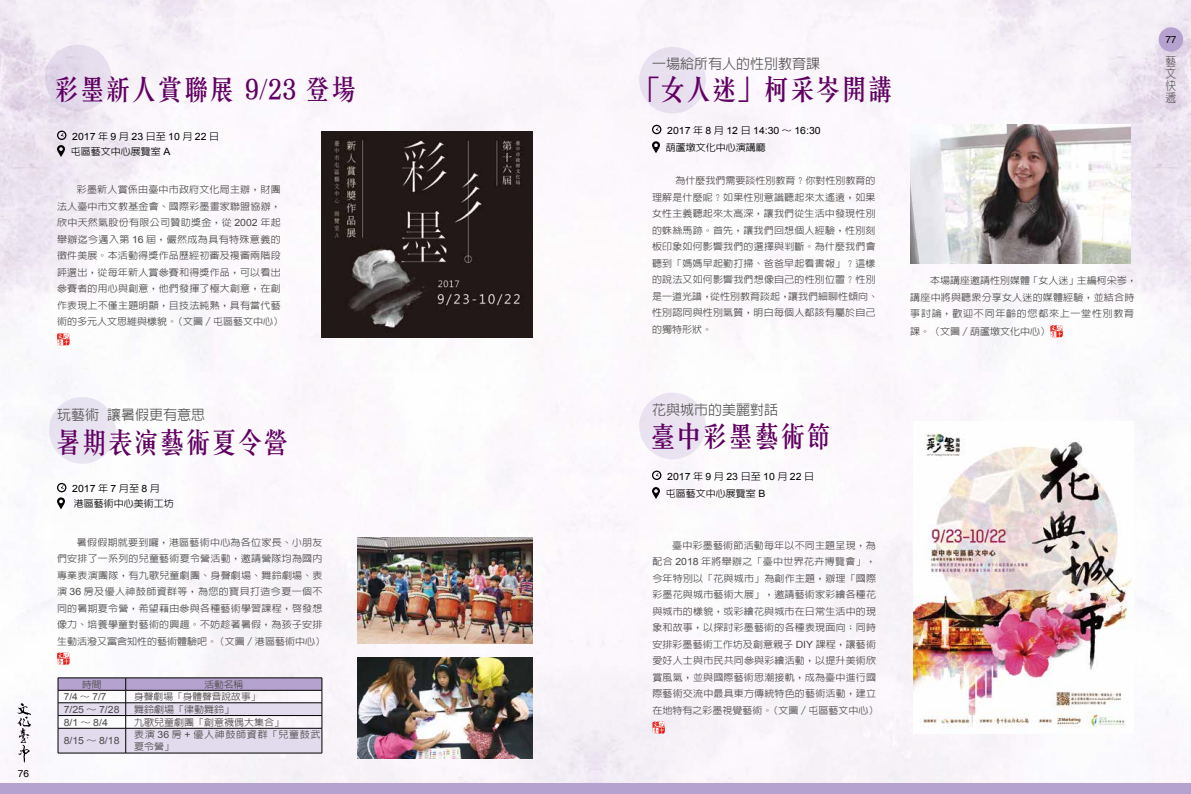
<style>
.page{position:relative;width:1191px;height:794px;background:#fff}
.page>*{position:absolute;margin:0;border:0;box-sizing:border-box;transform-origin:0 0}
.t1{font:500 28px "C Song 3 HK";letter-spacing:-.075em;color:#600062}
.t2{font:500 14px "AR Hei B5";color:#595757}
.t3{font:300 12px/12px "AR Hei B5";color:#4c4948;text-align:justify;scale:.9 1}
.t4{font:10px "Arial";color:#000;scale:1.05 1}
.t5{font:10px "Arial";color:#4c4948;scale:1.05 1}
.t6{font:10px "Helvetica";color:#000}
.t7{font:9.7px "Arial";color:#4c4948;scale:1.05 1}
.t8{font:500 9.5px/16.5px "AR Hei B5";letter-spacing:.02em;color:#4c4948;scale:1.05 1}
.t9{font:500 9.5px "AR Hei B5";color:#000;scale:1.05 1}
.t10{font:500 9.5px "AR Hei B5";color:#4c4948;scale:1.05 1}
.t11{font:500 9.5px/12px "AR Hei B5";letter-spacing:.07em;color:#4c4948;scale:1.05 1}
.t12{font:500 9.2px "AR Hei B5";color:#4c4948;scale:1.05 1}
.s1{font-family:"AR Hei B5";font-weight:500;font-size:9.5px}
.s2{font-family:"Arial";font-weight:400;font-size:10px}
.s3{font-family:"AR Hei B5";font-weight:500;font-size:9.2px}
</style>
<div class="page">
<img style="left:0;top:0;width:1191px;height:783px">
<div style="left:0;top:783px;width:1191px;height:11px;background:#b5a2ce"></div>
<svg style="left:57px;top:652px;width:13px;height:12px"></svg>
<svg style="left:57px;top:333px;width:13px;height:12px"></svg>
<div style="left:45px;top:45px;width:67px;height:66px;background:#e4dcec;border-radius:50%"></div>
<svg style="left:57px;top:483px;width:9px;height:26px"></svg>
<svg style="left:57px;top:131px;width:9px;height:26px"></svg>
<div style="left:49px;top:397px;width:67px;height:67px;background:#e8e3f1;border-radius:50%"></div>
<img style="left:321px;top:132px;width:211px;height:205px">
<svg style="left:652px;top:721px;width:13px;height:12px"></svg>
<div style="left:639px;top:392px;width:67px;height:67px;background:#eae2f0;border-radius:50%"></div>
<div style="left:639px;top:47px;width:67px;height:67px;background:#e8e1ef;border-radius:50%"></div>
<svg style="left:652px;top:470px;width:9px;height:10px"></svg>
<svg style="left:652px;top:487px;width:8px;height:12px"></svg>
<svg style="left:652px;top:125px;width:9px;height:9px"></svg>
<svg style="left:652px;top:141px;width:8px;height:12px"></svg>
<svg style="left:1050px;top:325px;width:13px;height:12px"></svg>
<img style="left:913px;top:421px;width:220px;height:312px">
<img style="left:910px;top:125px;width:220px;height:138px">
<hr style="left:58px;top:677px;width:68px;height:1px;background:#000">
<hr style="left:126px;top:677px;width:196px;height:1px;background:#000">
<svg style="left:58px;top:678px;width:265px;height:75px"></svg>
<hr style="left:58px;top:753px;width:68px;height:1px;background:#000">
<hr style="left:126px;top:753px;width:196px;height:1px;background:#000">
<img style="left:358px;top:537px;width:174px;height:106px">
<img style="left:358px;top:657px;width:174px;height:101px">
<div style="left:1158px;top:27px;width:25px;height:25px;background:#b5a2ce;border-radius:50%"></div>
<svg style="left:17px;top:703px;width:14px;height:60px"></svg>
<h1 class="t1" style="left:52px;top:68px;width:307px">彩墨新人賞聯展 9/23 登場</h1>
<p class="t4" style="left:72px;top:130px;width:141px">2017<span class="s1">年</span>9<span class="s1">月</span>23<span class="s1">日至</span>10<span class="s1">月</span>22<span class="s1">日</span></p>
<p class="t9" style="left:71px;top:146px;width:96px">屯區藝文中心展覽室 <span class="s2">A</span></p>
<p class="t8" style="left:57px;top:181px;width:217px;text-indent:20px">彩墨新人賞係由臺中市政府文化局主辦，財團法人臺中市文教基金會、國際彩墨畫家聯盟協辦，欣中天然氣股份有限公司贊助獎金，從 <span class="s2">2002</span> 年起舉辦迄今邁入第 <span class="s2">16</span> 屆，儼然成為具有特殊意義的徵件美展。本活動得獎作品歷經初審及複審兩階段評選出，從每年新人賞參賽和得獎作品，可以看出參賽者的用心與創意，他們發揮了極大創意，在創作表現上不僅主題明顯，且技法純熟，具有當代藝術的多元人文思維與樣貌。（文圖／屯區藝文中心）</p>
<p class="t6" style="left:18px;top:768px;width:13px">76</p>
<h2 class="t2" style="left:57px;top:408px;width:150px">玩藝術 讓暑假更有意思</h2>
<h1 class="t1" style="left:55px;top:421px;width:237px">暑期表演藝術夏令營</h1>
<p class="t4" style="left:72px;top:482px;width:85px">2017<span class="s1">年</span>7<span class="s1">月至</span>8<span class="s1">月</span></p>
<p class="t9" style="left:74px;top:498px;width:97px">港區藝術中心美術工坊</p>
<p class="t8" style="left:57px;top:534px;width:257px;text-indent:20px">暑假假期就要到囉，港區藝術中心為各位家長、小朋友們安排了一系列的兒童藝術夏令營活動，邀請營隊均為國內專業表演團隊，有九歌兒童劇團、身聲劇場、舞鈴劇場、表演 <span class="s2">36</span> 房及優人神鼓師資群等，為您的寶貝打造今夏一個不同的暑期夏令營，希望藉由參與各種藝術學習課程，啟發想像力、培養學童對藝術的興趣。不妨趁著暑假，為孩子安排生動活潑又富含知性的藝術體驗吧。（文圖／港區藝術中心）</p>
<p class="t12" style="left:82px;top:679px;width:20px">時間</p>
<p class="t12" style="left:204px;top:679px;width:38px">活動名稱</p>
<p class="t7" style="left:64px;top:690px;width:42px">7/4 <span class="s3">～</span> 7/7</p>
<p class="t12" style="left:134px;top:692px;width:122px">身聲劇場「身體聲音說故事」</p>
<p class="t5" style="left:64px;top:702px;width:55px">7/25 <span class="s1">～</span> 7/28</p>
<p class="t10" style="left:134px;top:704px;width:97px">舞鈴劇場「律動舞鈴」</p>
<p class="t5" style="left:64px;top:715px;width:44px">8/1 <span class="s1">～</span> 8/4</p>
<p class="t10" style="left:134px;top:717px;width:144px">九歌兒童劇團「創意襪偶大集合」</p>
<p class="t5" style="left:64px;top:734px;width:55px">8/15 <span class="s1">～</span> 8/18</p>
<p class="t11" style="left:134px;top:728px;width:179px">表演 <span class="s2">36</span> 房 <span class="s2">+</span> 優人神鼓師資群「兒童鼓武夏令營」</p>
<h2 class="t2" style="left:652px;top:57px;width:169px">一場給所有人的性別教育課</h2>
<h1 class="t1" style="left:633px;top:68px;width:263px">「女人迷」柯采岑開講</h1>
<p class="t4" style="left:667px;top:124px;width:148px">2017 <span class="s1">年</span> 8 <span class="s1">月</span> 12 <span class="s1">日</span> 14:30 <span class="s1">～</span> 16:30</p>
<p class="t9" style="left:666px;top:142px;width:97px">葫蘆墩文化中心演講廳</p>
<p class="t8" style="left:652px;top:172px;width:217px;text-indent:24px">為什麼我們需要談性別教育？你對性別教育的理解是什麼呢？如果性別意識聽起來太遙遠，如果女性主義聽起來太高深，讓我們從生活中發現性別的蛛絲馬跡。首先，讓我們回想個人經驗，性別刻板印象如何影響我們的選擇與判斷。為什麼我們會聽到「媽媽早起勤打掃、爸爸早起看書報」？這樣的說法又如何影響我們想像自己的性別位置？性別是一道光譜，從性別教育談起，讓我們細聊性傾向、性別認同與性別氣質，明白每個人都該有屬於自己的獨特形狀。</p>
<p class="t8" style="left:910px;top:272px;width:217px;text-indent:20px">本場講座邀請性別媒體「女人迷」主編柯采岑，講座中將與聽眾分享女人迷的媒體經驗，並結合時事討論，歡迎不同年齡的您都來上一堂性別教育</p>
<p class="t10" style="left:910px;top:326px;width:135px">課。（文圖／葫蘆墩文化中心）</p>
<h2 class="t2" style="left:652px;top:403px;width:127px">花與城市的美麗對話</h2>
<h1 class="t1" style="left:649px;top:414px;width:185px">臺中彩墨藝術節</h1>
<p class="t4" style="left:667px;top:470px;width:141px">2017<span class="s1">年</span>9<span class="s1">月</span>23<span class="s1">日至</span>10<span class="s1">月</span>22<span class="s1">日</span></p>
<p class="t9" style="left:666px;top:488px;width:96px">屯區藝文中心展覽室 <span class="s2">B</span></p>
<p class="t8" style="left:652px;top:537px;width:217px;text-indent:20px">臺中彩墨藝術節活動每年以不同主題呈現，為配合 <span class="s2">2018</span> 年將舉辦之「臺中世界花卉博覽會」，今年特別以「花與城市」為創作主題，辦理「國際彩墨花與城市藝術大展」，邀請藝術家彩繪各種花與城市的樣貌，或彩繪花與城市在日常生活中的現象和故事，以探討彩墨藝術的各種表現面向；同時安排彩墨藝術工作坊及創意親子 <span class="s2">DIY</span> 課程，讓藝術愛好人士與市民共同參與彩繪活動，以提升美術欣賞風氣，並與國際藝術思潮接軌，成為臺中進行國際藝術交流中最具東方傳統特色的藝術活動，建立在地特有之彩墨視覺藝術。（文圖／屯區藝文中心）</p>
<p class="t6" style="left:1165px;top:33px;width:13px">77</p>
<p class="t3" style="left:1165px;top:55px;width:13px">藝文快遞</p>
</div>
